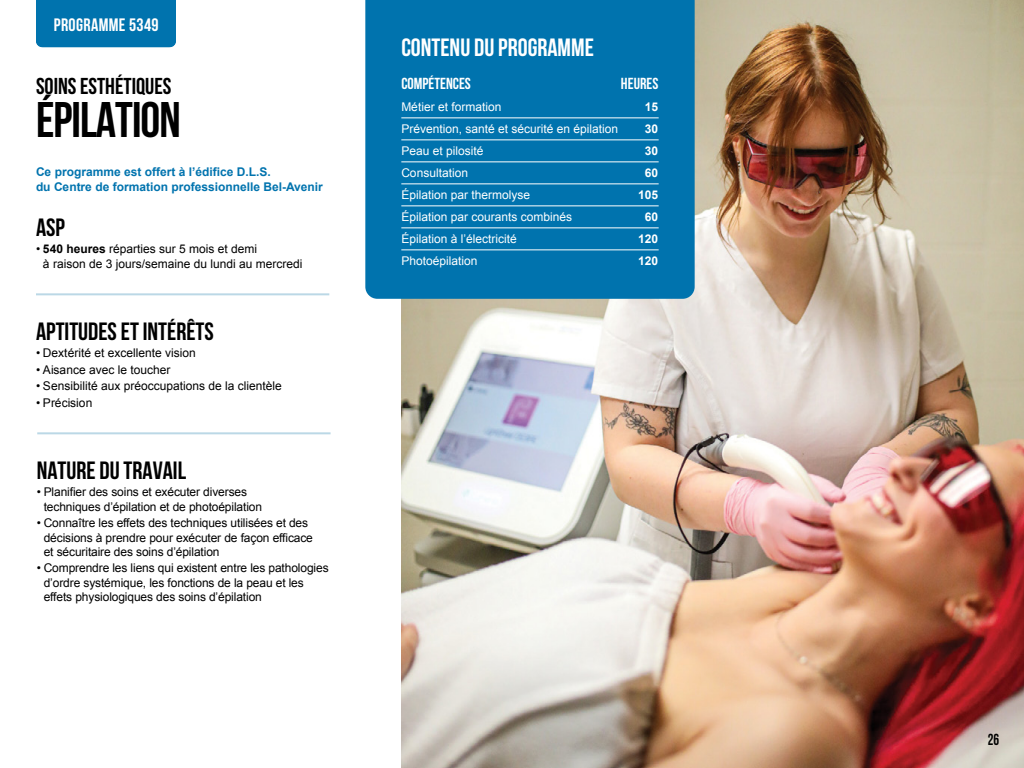
<style>
.page{position:relative;width:1024px;height:768px;background:#fff}
.page>*{position:absolute;margin:0;border:0;box-sizing:border-box;transform-origin:0 0}
.t1{font:700 50px "Bebas Neue";letter-spacing:-.02em;color:#000}
.t2{font:700 25px "Bebas Neue";color:#000}
.t3{font:700 25px "Bebas Neue";color:#fff}
.t4{font:700 23px "Bebas Neue";color:#000}
.t5{font:700 18px "Bebas Neue";letter-spacing:.02em;color:#fff}
.t6{font:700 16px "Bebas Neue";color:#fff}
.t7{font:700 16px "Bebas Neue";color:#000;scale:.9 1}
.t8{font:12px/14.4px "Arial";letter-spacing:-.01em;color:#000}
.t9{font:12px "Arial";color:#fff}
.t10{font:700 12px/14.4px "Arial";color:#0073ae}
.t11{font:700 12px "Arial";color:#fff}
.s1{font-weight:700}
</style>
<div class="page">
<img style="left:401px;top:0;width:623px;height:768px">
<div style="left:365px;top:0;width:330px;height:299px;background:#0073ae"></div>
<hr style="left:401px;top:117px;width:258px;height:1px;background:#fff">
<hr style="left:401px;top:139px;width:258px;height:1px;background:#fff">
<hr style="left:401px;top:161px;width:258px;height:1px;background:#fff">
<hr style="left:401px;top:183px;width:258px;height:1px;background:#fff">
<hr style="left:401px;top:205px;width:258px;height:1px;background:#fff">
<hr style="left:401px;top:227px;width:258px;height:1px;background:#fff">
<hr style="left:401px;top:249px;width:258px;height:1px;background:#fff">
<div style="left:36px;top:0;width:140px;height:47px;background:#0073ae"></div>
<hr style="left:36px;top:293px;width:293px;height:2px;background:#bbd8e6">
<hr style="left:37px;top:432px;width:294px;height:2px;background:#bbd8e6">
<div style="left:394px;top:269px;width:272px;height:8px;background:#0073ae"></div>
<h3 class="t5" style="left:54px;top:14px;width:106px">PROGRAMME 5349</h3>
<h3 class="t4" style="left:36px;top:74px;width:137px">SOINS ESTHÉTIQUES</h3>
<h1 class="t1" style="left:36px;top:93px;width:146px">ÉPILATION</h1>
<p class="t10" style="left:36px;top:165px;width:288px">Ce programme est offert à l’édifice D.L.S.<br>du Centre de formation professionnelle Bel-Avenir</p>
<h2 class="t2" style="left:36px;top:213px;width:31px">ASP</h2>
<p class="t8" style="left:43px;top:242px;width:261px;text-indent:-7px">• <span class="s1">540 heures</span> réparties sur 5 mois et demi<br>à raison de 3 jours/semaine du lundi au mercredi</p>
<h2 class="t2" style="left:36px;top:318px;width:179px">APTITUDES ET INTÉRÊTS</h2>
<p class="t8" style="left:36px;top:346px;width:161px">• Dextérité et excellente vision</p>
<p class="t8" style="left:36px;top:362px;width:136px">• Aisance avec le toucher</p>
<p class="t8" style="left:36px;top:379px;width:247px">• Sensibilité aux préoccupations de la clientèle</p>
<p class="t8" style="left:36px;top:395px;width:58px">• Précision</p>
<h2 class="t2" style="left:37px;top:457px;width:151px">NATURE DU TRAVAIL</h2>
<p class="t8" style="left:44px;top:485px;width:220px;text-indent:-7px">• Planifier des soins et exécuter diverses techniques d’épilation et de photoépilation</p>
<p class="t8" style="left:44px;top:516px;width:271px;text-indent:-7px">• Connaître les effets des techniques utilisées et des décisions à prendre pour exécuter de façon efficace et sécuritaire des soins d’épilation</p>
<p class="t8" style="left:44px;top:561px;width:286px;text-indent:-7px">• Comprendre les liens qui existent entre les pathologies d’ordre systémique, les fonctions de la peau et les effets physiologiques des soins d’épilation</p>
<h2 class="t3" style="left:401px;top:34px;width:194px">CONTENU DU PROGRAMME</h2>
<h3 class="t6" style="left:401px;top:75px;width:71px">COMPÉTENCES</h3>
<h3 class="t6" style="left:621px;top:75px;width:39px">HEURES</h3>
<p class="t9" style="left:401px;top:99px;width:102px">Métier et formation</p>
<p class="t11" style="left:645px;top:99px;width:15px">15</p>
<p class="t9" style="left:401px;top:121px;width:218px">Prévention, santé et sécurité en épilation</p>
<p class="t11" style="left:645px;top:121px;width:15px">30</p>
<p class="t9" style="left:401px;top:143px;width:84px">Peau et pilosité</p>
<p class="t11" style="left:645px;top:143px;width:15px">30</p>
<p class="t9" style="left:401px;top:165px;width:68px">Consultation</p>
<p class="t11" style="left:645px;top:165px;width:15px">60</p>
<p class="t9" style="left:401px;top:187px;width:130px">Épilation par thermolyse</p>
<p class="t11" style="left:638px;top:187px;width:22px">105</p>
<p class="t9" style="left:401px;top:209px;width:172px">Épilation par courants combinés</p>
<p class="t11" style="left:645px;top:209px;width:15px">60</p>
<p class="t9" style="left:401px;top:231px;width:117px">Épilation à l’électricité</p>
<p class="t11" style="left:638px;top:231px;width:22px">120</p>
<p class="t9" style="left:401px;top:253px;width:78px">Photoépilation</p>
<p class="t11" style="left:638px;top:253px;width:22px">120</p>
<h3 class="t7" style="left:988px;top:731px;width:14px">26</h3>
</div>
